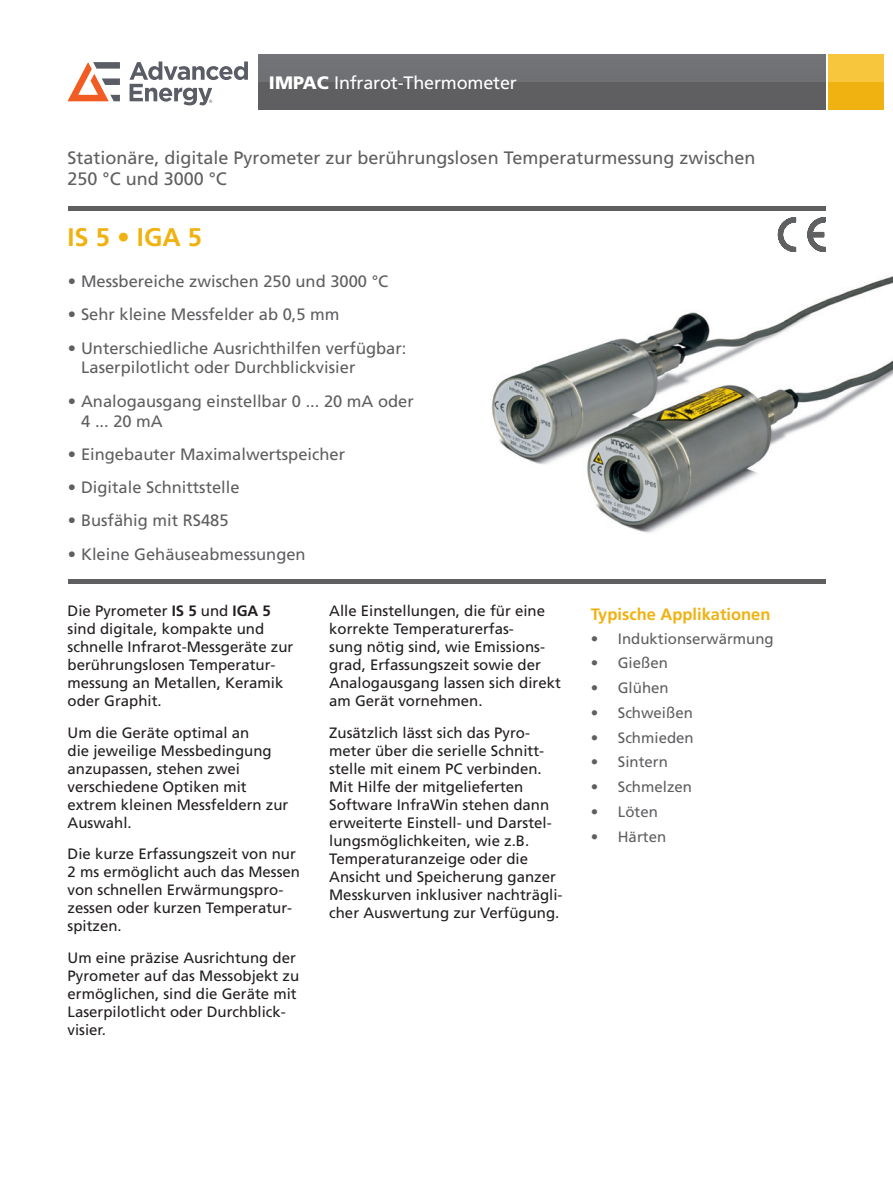
<style>
.page{position:relative;width:893px;height:1188px;background:#fff}
.page>*{position:absolute;margin:0;border:0;box-sizing:border-box;transform-origin:0 0}
.Sub_Heading_2{font:700 25.5px "Frutiger";color:#efb211}
.Sub_Heading_1__Gray{font:18px/21px "Frutiger";color:#5f5f62}
.t1{font:18px "Frutiger";letter-spacing:-.01em;color:#fff}
.t2{font:16.5px/19.8px "Frutiger";color:#5f5f62}
.Bullet_List_Heading{font:700 16.5px "Frutiger";color:#efb211}
.Column_Text{font:15px/18px "Frutiger";color:#231f20}
.t3{font:15px "Frutiger";color:#5f5f62}
.s1{font-weight:900}
.s2{font-weight:700}
</style>
<div class="page">
<div style="left:68px;top:206px;width:757px;height:5px;background:#5f5f62"></div>
<svg style="left:828px;top:54px;width:56px;height:55px;background:#f3bc27"></svg>
<div style="left:258px;top:54px;width:568px;height:55px;background:linear-gradient(to right,#68686b,#68686b)"></div>
<svg style="left:68px;top:62px;width:52px;height:39px"></svg>
<svg style="left:130px;top:61px;width:118px;height:44px"></svg>
<div style="left:68px;top:579px;width:757px;height:5px;background:#5f5f62"></div>
<img style="left:491px;top:276px;width:402px;height:257px">
<svg style="left:778px;top:217px;width:47px;height:35px"></svg>
<p class="t1" style="left:269px;top:72px;width:249px"><span class="s1">IMPAC</span> Infrarot-Thermometer</p>
<p class="Sub_Heading_1__Gray" style="left:68px;top:147px;width:689px">Stationäre, digitale Pyrometer zur berührungslosen Temperaturmessung zwischen<br>250 °C und 3000 °C</p>
<p class="Sub_Heading_2" style="left:68px;top:222px;width:136px">IS 5 • IGA 5</p>
<p class="t2" style="left:68px;top:271px;width:322px">• Messbereiche zwischen 250 und 3000 °C</p>
<p class="t2" style="left:68px;top:305px;width:273px">• Sehr kleine Messfelder ab 0,5 mm</p>
<p class="t2" style="left:81px;top:338px;width:327px;text-indent:-14px">• Unterschiedliche Ausrichthilfen verfügbar:<br>Laserpilotlicht oder Durchblickvisier</p>
<p class="t2" style="left:81px;top:391px;width:334px;text-indent:-14px">• Analogausgang einstellbar 0 ... 20 mA oder<br>4 ... 20 mA</p>
<p class="t2" style="left:68px;top:444px;width:279px">• Eingebauter Maximalwertspeicher</p>
<p class="t2" style="left:68px;top:477px;width:173px">• Digitale Schnittstelle</p>
<p class="t2" style="left:68px;top:511px;width:162px">• Busfähig mit RS485</p>
<p class="t2" style="left:68px;top:544px;width:239px">• Kleine Gehäuseabmessungen</p>
<p class="Column_Text" style="left:68px;top:602px;width:227px">Die Pyrometer <span class="s2">IS 5</span> und <span class="s2">IGA 5 </span>sind digitale, kompakte und schnelle Infrarot-Messgeräte zur berührungslosen Temperatur&shy;messung an Metallen, Keramik oder Graphit.</p>
<p class="Column_Text" style="left:68px;top:723px;width:222px">Um die Geräte optimal an<br>die jeweilige Messbedingung anzupassen, stehen zwei verschiedene Optiken mit extrem kleinen Messfeldern zur<br>Auswahl.</p>
<p class="Column_Text" style="left:68px;top:845px;width:234px">Die kurze Erfassungszeit von nur<br>2 ms ermöglicht auch das Messen von schnellen Erwärmungspro&shy;zessen oder kurzen Temperatur&shy;spitzen.</p>
<p class="Column_Text" style="left:68px;top:948px;width:233px">Um eine präzise Ausrichtung der<br>Pyrometer auf das Messobjekt zu ermöglichen, sind die Geräte mit<br>Laserpilotlicht oder Durchblick&shy;visier.</p>
<p class="Column_Text" style="left:329px;top:602px;width:233px">Alle Einstellungen, die für eine korrekte Temperaturerfas-<br>sung nötig sind, wie Emissions&shy;grad, Erfassungszeit sowie der<br>Analogausgang lassen sich direkt am Gerät vornehmen.</p>
<p class="Column_Text" style="left:329px;top:723px;width:235px">Zusätzlich lässt sich das Pyro&shy;meter über die serielle Schnitt&shy;stelle mit einem PC verbinden.<br>Mit Hilfe der mitgelieferten<br>Software InfraWin stehen dann erweiterte Einstell- und Darstel&shy;lungsmöglichkeiten, wie z.B.<br>Temperaturanzeige oder die<br>Ansicht und Speicherung ganzer<br>Messkurven inklusiver nachträgli&shy;cher Auswertung zur Verfügung.</p>
<p class="Bullet_List_Heading" style="left:591px;top:605px;width:181px">Typische Applikationen</p>
<p class="t3" style="left:591px;top:630px;width:184px">• Induktionserwärmung</p>
<p class="t3" style="left:591px;top:654px;width:79px">• Gießen</p>
<p class="t3" style="left:591px;top:679px;width:79px">• Glühen</p>
<p class="t3" style="left:591px;top:704px;width:103px">• Schweißen</p>
<p class="t3" style="left:591px;top:729px;width:104px">• Schmieden</p>
<p class="t3" style="left:591px;top:753px;width:79px">• Sintern</p>
<p class="t3" style="left:591px;top:778px;width:103px">• Schmelzen</p>
<p class="t3" style="left:591px;top:803px;width:69px">• Löten</p>
<p class="t3" style="left:591px;top:828px;width:77px">• Härten</p>
</div>
